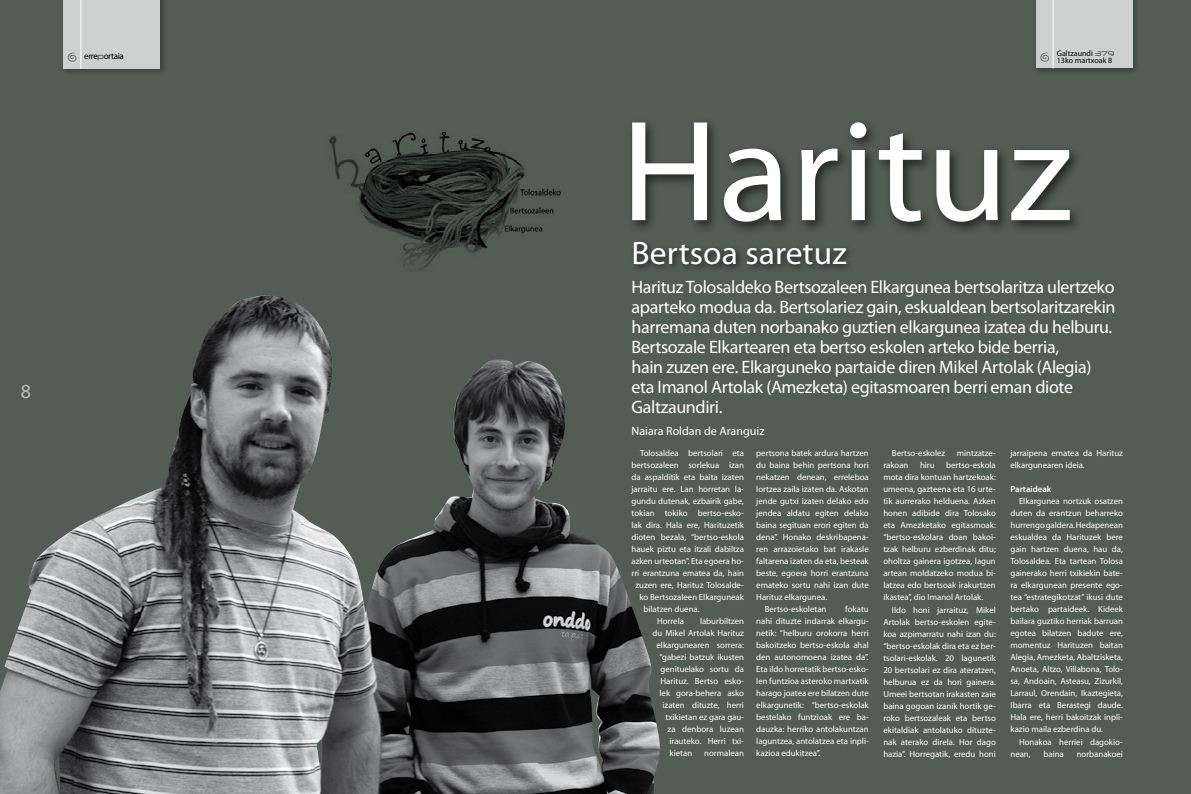
<style>
.page{position:relative;width:1191px;height:794px;background:#535c55}
.page>*{position:absolute;margin:0;border:0;box-sizing:border-box;transform-origin:0 0}
.t1{font:144.7px "Myriad Pro";letter-spacing:.005em;color:#fff}
.t2{font:32.6px "Myriad Pro";letter-spacing:.005em;color:#fff}
.t3{font:20px "Myriad Pro";color:#babebb}
.t4{font:18px/20px "Myriad Pro";letter-spacing:-.02em;color:#fff}
.t5{font:12.1px "Myriad Pro";color:#fff}
.t6{font:9px "Myriad Pro";letter-spacing:-.04em;color:#000}
.t7{font:8.8px/12px "Myriad Pro";color:#fff;text-align:justify}
.t8{font:600 8.8px "Myriad Pro";color:#fff}
.t9{font:8px/7px "Myriad Pro";color:#000}
.s1{font-family:"Neuropol";color:#535c55}
</style>
<div class="page">
<div style="left:60px;top:0;width:109px;height:78px;background:#000;opacity:.4"></div>
<div style="left:63px;top:0;width:97px;height:68px;background:#cdd0ce"></div>
<hr style="left:81px;top:0;width:1px;height:69px;background:#fff">
<svg style="left:67px;top:52px;width:10px;height:10px"></svg>
<div style="left:626px;top:117px;width:565px;height:204px;background:#000;opacity:.6"></div>
<div style="left:1032px;top:0;width:109px;height:78px;background:#000;opacity:.4"></div>
<div style="left:1035px;top:0;width:97px;height:68px;background:#cdd0ce"></div>
<hr style="left:1052px;top:0;width:1px;height:69px;background:#fff">
<svg style="left:1040px;top:52px;width:9px;height:10px"></svg>
<div style="left:630px;top:238px;width:482px;height:66px;background:#000;opacity:.6"></div>
<img style="left:329px;top:131px;width:232px;height:139px">
<img style="left:0;top:295px;width:661px;height:499px">
<p class="t6" style="left:84px;top:51px;width:41px">erre<span class="s1">p</span>ortaia</p>
<h3 class="t3" style="left:21px;top:379px;width:12px">8</h3>
<p class="t9" style="left:1056px;top:50px;width:59px">Galtzaundi <span class="s1">379<br></span>13ko martxoak 8</p>
<h1 class="t1" style="left:621px;top:82px;width:453px">Harituz</h1>
<h2 class="t2" style="left:631px;top:233px;width:217px">Bertsoa saretuz</h2>
<p class="t4" style="left:631px;top:277px;width:485px">Harituz Tolosaldeko Bertsozaleen Elkargunea bertsolaritza ulertzeko aparteko modua da. Bertsolariez gain, eskualdean bertsolaritzarekin harremana duten norbanako guztien elkargunea izatea du helburu.<br>Bertsozale Elkartearen eta bertso eskolen arteko bide berria,<br>hain zuzen ere. Elkarguneko partaide diren Mikel Artolak (Alegia) eta Imanol Artolak (Amezketa) egitasmoaren berri eman diote Galtzaundiri.</p>
<h3 class="t5" style="left:631px;top:423px;width:134px">Naiara Roldan de Aranguiz</h3>
<p class="t7" style="left:640px;top:447px;width:105px">Tolosaldea bertsolari eta</p>
<p class="t7" style="left:631px;top:459px;width:114px">bertsozaleen sorlekua izan</p>
<p class="t7" style="left:631px;top:471px;width:114px">da aspalditik eta baita izaten</p>
<p class="t7" style="left:631px;top:483px;width:114px">jarraitu ere. Lan horretan la-</p>
<p class="t7" style="left:631px;top:495px;width:114px">gundu dutenak, ezbairik gabe,</p>
<p class="t7" style="left:631px;top:507px;width:114px">tokian tokiko bertso-esko-</p>
<p class="t7" style="left:631px;top:519px;width:114px">lak dira. Hala ere, Harituzetik</p>
<p class="t7" style="left:631px;top:531px;width:114px">dioten bezala, “bertso-eskola</p>
<p class="t7" style="left:631px;top:543px;width:114px">hauek piztu eta itzali dabiltza</p>
<p class="t7" style="left:631px;top:555px;width:114px">azken urteotan”. Eta egoera ho-</p>
<p class="t7" style="left:631px;top:567px;width:114px">rri erantzuna ematea da, hain</p>
<p class="t7" style="left:635px;top:579px;width:110px">zuzen ere, Harituz Tolosalde-</p>
<p class="t7" style="left:639px;top:591px;width:106px">ko Bertsozaleen Elkarguneak</p>
<p class="t7" style="left:643px;top:603px;width:58px">bilatzen duena.</p>
<p class="t7" style="left:657px;top:615px;width:28px">Horrela</p>
<p class="t7" style="left:700px;top:615px;width:45px">laburbiltzen</p>
<p class="t7" style="left:652px;top:627px;width:93px">du Mikel Artolak Harituz</p>
<p class="t7" style="left:656px;top:639px;width:89px">elkargunearen sorrera:</p>
<p class="t7" style="left:659px;top:651px;width:86px">“gabezi batzuk ikusten</p>
<p class="t7" style="left:660px;top:663px;width:85px">genituelako sortu da</p>
<p class="t7" style="left:660px;top:675px;width:85px">Harituz. Bertso esko-</p>
<p class="t7" style="left:659px;top:687px;width:86px">lek gora-behera asko</p>
<p class="t7" style="left:662px;top:699px;width:83px">izaten dituzte, herri</p>
<p class="t7" style="left:665px;top:711px;width:80px">txikietan ez gara gau-</p>
<p class="t7" style="left:667px;top:723px;width:78px">za denbora luzean</p>
<p class="t7" style="left:669px;top:735px;width:76px">irauteko. Herri txi-</p>
<p class="t7" style="left:669px;top:747px;width:24px">kietan</p>
<p class="t7" style="left:704px;top:747px;width:41px">normalean</p>
<p class="t7" style="left:756px;top:447px;width:114px">pertsona batek ardura hartzen</p>
<p class="t7" style="left:756px;top:459px;width:114px">du baina behin pertsona hori</p>
<p class="t7" style="left:756px;top:471px;width:114px">nekatzen denean, erreleboa</p>
<p class="t7" style="left:756px;top:483px;width:114px">lortzea zaila izaten da. Askotan</p>
<p class="t7" style="left:756px;top:495px;width:114px">jende gutxi izaten delako edo</p>
<p class="t7" style="left:756px;top:507px;width:114px">jendea aldatu egiten delako</p>
<p class="t7" style="left:756px;top:519px;width:114px">baina segituan erori egiten da</p>
<p class="t7" style="left:756px;top:531px;width:114px">dena”. Honako deskribapena-</p>
<p class="t7" style="left:756px;top:543px;width:114px">ren arrazoietako bat irakasle</p>
<p class="t7" style="left:756px;top:555px;width:114px">faltarena izaten da eta, besteak</p>
<p class="t7" style="left:756px;top:567px;width:114px">beste, egoera horri erantzuna</p>
<p class="t7" style="left:756px;top:579px;width:114px">emateko sortu nahi izan dute</p>
<p class="t7" style="left:756px;top:591px;width:72px">Harituz elkargunea.</p>
<p class="t7" style="left:765px;top:603px;width:63px">Bertso-eskoletan</p>
<p class="t7" style="left:756px;top:603px;width:114px;text-indent:89px">fokatu nahi dituzte indarrak elkargu&shy;netik: “helburu orokorra herri bakoitzeko bertso-eskola ahal den autonomoena izatea da”.<br>Eta ildo horretatik bertso-esko&shy;len funtzioa asteroko martxatik harago joatea ere bilatzen dute elkargunetik: “bertso-eskolak bestelako funtzioak ere ba&shy;dauzka: herriko antolakuntzan laguntzea, antolatzea eta inpli&shy;kazioa edukitzea”.</p>
<p class="t7" style="left:892px;top:447px;width:55px">Bertso-eskolez</p>
<p class="t7" style="left:957px;top:447px;width:40px">mintzatze-</p>
<p class="t7" style="left:883px;top:459px;width:27px">rakoan</p>
<p class="t7" style="left:920px;top:459px;width:16px">hiru</p>
<p class="t7" style="left:883px;top:459px;width:114px;text-indent:63px">bertso-eskola mota dira kontuan hartzekoak: umeena, gazteena eta 16 urte&shy;tik aurrerako helduena. Azken honen adibide dira Tolosako eta Amezketako egitasmoak: “bertso-eskolara doan bakoi&shy;tzak helburu ezberdinak ditu; oholtza gainera igotzea, lagun artean moldatzeko modua bi&shy;latzea edo bertsoak irakurtzen ikastea”, dio Imanol Artolak.</p>
<p class="t7" style="left:883px;top:603px;width:114px;text-indent:9px">Ildo honi jarraituz, Mikel Artolak bertso-eskolen egite&shy;koa azpimarratu nahi izan du: “bertso-eskolak dira eta ez ber&shy;tsolari-eskolak. 20 lagunetik 20 bertsolari ez dira ateratzen, helburua ez da hori gainera.<br>Umeei bertsotan irakasten zaie baina gogoan izanik hortik ge&shy;roko bertsozaleak eta bertso ekitaldiak antolatuko dituzte&shy;nak aterako direla. Hor dago hazia”. Horregatik, eredu honi</p>
<p class="t7" style="left:1010px;top:447px;width:114px">jarraipena ematea da Harituz elkargunearen ideia.</p>
<p class="t8" style="left:1010px;top:484px;width:42px">Partaideak</p>
<p class="t7" style="left:1010px;top:495px;width:114px;text-indent:9px">Elkargunea nortzuk osatzen duten da erantzun beharreko hurrengo galdera. Hedapenean eskualdea da Harituzek bere gain hartzen duena, hau da, Tolosaldea. Eta tartean Tolosa gainerako herri txikiekin bate&shy;ra elkargunean presente ego&shy;tea “estrategikotzat” ikusi dute bertako partaideek. Kideek bailara guztiko herriak barruan egotea bilatzen badute ere, momentuz Harituzen baitan Alegia, Amezketa, Abaltzisketa, Anoeta, Altzo, Villabona, Tolo&shy;sa, Andoain, Asteasu, Zizurkil, Larraul, Orendain, Ikaztegieta, Ibarra eta Berastegi daude.<br>Hala ere, herri bakoitzak inpli&shy;kazio maila ezberdina du.</p>
<p class="t7" style="left:1010px;top:735px;width:114px;text-indent:9px">Honakoa herriei dagokio&shy;nean,</p>
<p class="t7" style="left:1043px;top:747px;width:22px">baina</p>
<p class="t7" style="left:1076px;top:747px;width:48px">norbanakoei</p>
</div>
